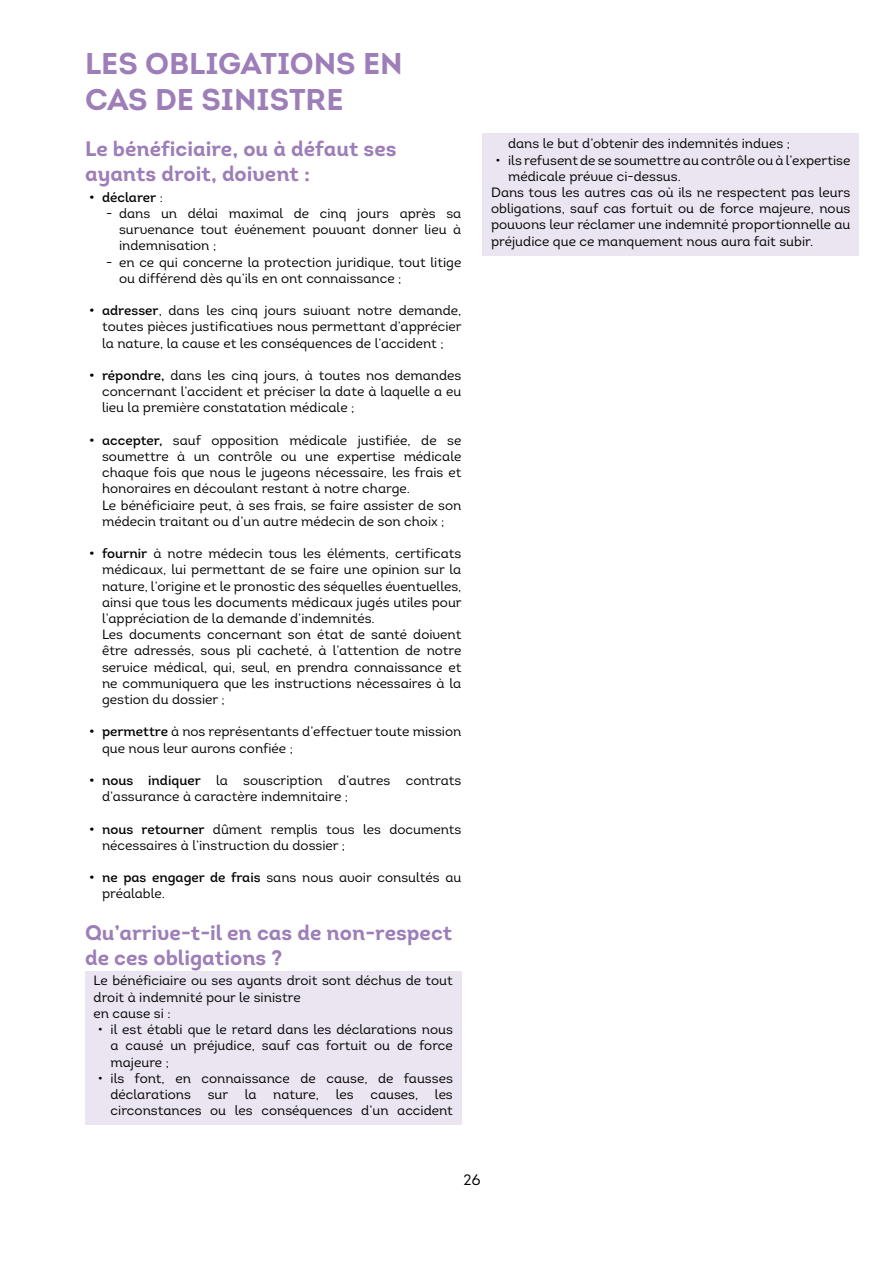
<style>
.page{position:relative;width:893px;height:1263px;background:#fff}
.page>*{position:absolute;margin:0;border:0;box-sizing:border-box;transform-origin:0 0}
.t1{font:30px/36px "Intro Bold Alt";color:#9d7eb8}
.t2{font:21px/25.2px "Intro Bold Alt";color:#9d7eb8}
.t3{font:15px "Intro Book Alt";color:#000}
.t4{font:13.5px/16.2px "Intro Book Alt";color:#000}
.t5{font:13.5px "Intro Regular Alt";color:#000}
.s1{font-family:"Intro Book Alt"}
.s2{font-family:"Intro Regular Alt"}
</style>
<div class="page">
<div style="left:85px;top:972px;width:376px;height:153px;background:#ebe5f1"></div>
<div style="left:483px;top:133px;width:376px;height:122px;background:#ebe5f1"></div>
<h1 class="t1" style="left:85px;top:45px;width:319px">LES OBLIGATIONS EN<br>CAS DE SINISTRE</h1>
<h2 class="t2" style="left:85px;top:136px;width:313px">Le bénéficiaire, ou à défaut ses ayants droit, doivent :</h2>
<p class="t5" style="left:89px;top:189px;width:75px">• déclarer <span class="s1">:</span></p>
<p class="t4" style="left:119px;top:205px;width:344px;text-align:justify;text-indent:-13px">- dans un délai maximal de cinq jours après sa survenance tout événement pouvant donner lieu à indemnisation ;</p>
<p class="t4" style="left:119px;top:254px;width:344px;text-indent:-13px">- en ce qui concerne la protection juridique, tout litige ou différend dès qu’ils en ont connaissance ;</p>
<p class="t4" style="left:102px;top:302px;width:361px;text-align:justify;text-indent:-13px"><span class="s2">• adresser</span>, dans les cinq jours suivant notre demande, toutes pièces justificatives nous permettant d’apprécier la nature, la cause et les conséquences de l’accident ;</p>
<p class="t4" style="left:102px;top:367px;width:361px;text-align:justify;text-indent:-13px"><span class="s2">• répondre,</span> dans les cinq jours, à toutes nos demandes concernant l’accident et préciser la date à laquelle a eu lieu la première constatation médicale ;</p>
<p class="t4" style="left:102px;top:432px;width:361px;text-indent:-13px"><span class="s2">• accepter,</span> sauf opposition médicale justifiée, de se soumettre à un contrôle ou une expertise médicale chaque fois que nous le jugeons nécessaire, les frais et honoraires en découlant restant à notre charge.<br>Le bénéficiaire peut, à ses frais, se faire assister de son médecin traitant ou d’un autre médecin de son choix ;</p>
<p class="t4" style="left:102px;top:545px;width:361px;text-indent:-13px"><span class="s2">• fournir</span> à notre médecin tous les éléments, certificats médicaux, lui permettant de se faire une opinion sur la nature, l’origine et le pronostic des séquelles éventuelles, ainsi que tous les documents médicaux jugés utiles pour l’appréciation de la demande d’indemnités.<br>Les documents concernant son état de santé doivent être adressés, sous pli cacheté, à l’attention de notre service médical, qui, seul, en prendra connaissance et ne communiquera que les instructions nécessaires à la gestion du dossier ;</p>
<p class="t4" style="left:102px;top:724px;width:361px;text-indent:-13px"><span class="s2">• permettre</span> à nos représentants d’effectuer toute mission que nous leur aurons confiée ;</p>
<p class="t4" style="left:102px;top:772px;width:361px;text-indent:-13px"><span class="s2">• nous indiquer</span> la souscription d’autres contrats d’assurance à caractère indemnitaire ;</p>
<p class="t4" style="left:102px;top:821px;width:361px;text-indent:-13px"><span class="s2">• nous retourner</span> dûment remplis tous les documents nécessaires à l’instruction du dossier ;</p>
<p class="t4" style="left:102px;top:869px;width:361px;text-indent:-13px"><span class="s2">• ne pas engager de frais</span> sans nous avoir consultés au préalable.</p>
<h2 class="t2" style="left:85px;top:920px;width:369px">Qu’arrive-t-il en cas de non-respect de ces obligations ?</h2>
<p class="t4" style="left:94px;top:973px;width:361px">Le bénéficiaire ou ses ayants droit sont déchus de tout droit à indemnité pour le sinistre<br>en cause si :</p>
<p class="t4" style="left:111px;top:1021px;width:344px;text-align:justify;text-indent:-13px">• il est établi que le retard dans les déclarations nous a causé un préjudice, sauf cas fortuit ou de force majeure ;</p>
<p class="t4" style="left:111px;top:1070px;width:344px;text-align:justify;text-indent:-13px">• ils font, en connaissance de cause, de fausses déclarations sur la nature, les causes, les circonstances ou les conséquences d’un accident</p>
<p class="t4" style="left:508px;top:136px;width:283px">dans le but d’obtenir des indemnités indues ;</p>
<p class="t4" style="left:495px;top:152px;width:356px">• ils refusent de se soumettre au contrôle ou à l’expertise</p>
<p class="t4" style="left:508px;top:168px;width:174px">médicale prévue ci-dessus.</p>
<p class="t4" style="left:491px;top:184px;width:361px">Dans tous les autres cas où ils ne respectent pas leurs</p>
<p class="t4" style="left:491px;top:200px;width:361px">obligations, sauf cas fortuit ou de force majeure, nous</p>
<p class="t4" style="left:491px;top:217px;width:361px">pouvons leur réclamer une indemnité proportionnelle au</p>
<p class="t4" style="left:491px;top:233px;width:324px">préjudice que ce manquement nous aura fait subir.</p>
<p class="t3" style="left:464px;top:1170px;width:18px">26</p>
</div>
